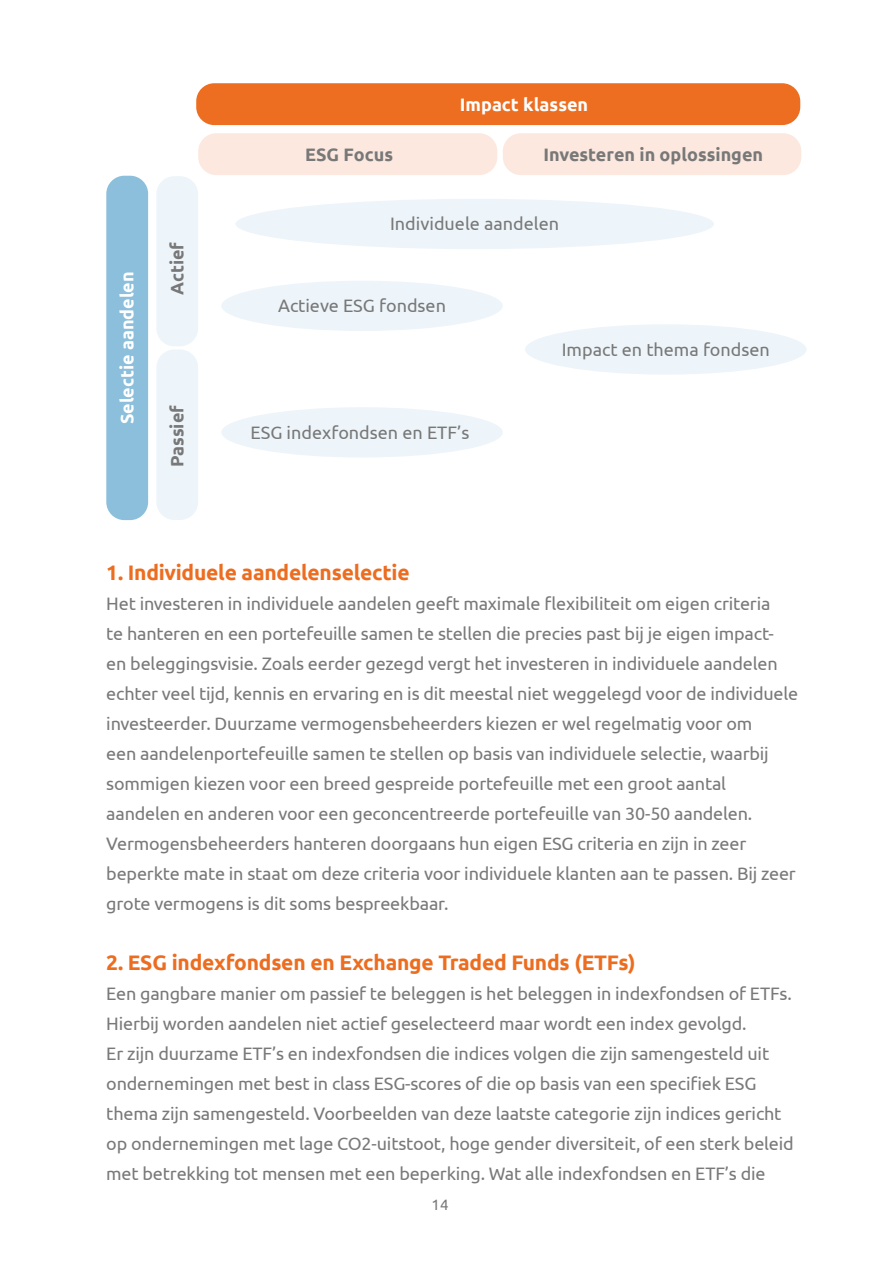
<style>
.page{position:relative;width:893px;height:1263px;background:#fff}
.page>*{position:absolute;margin:0;border:0;box-sizing:border-box;transform-origin:0 0}
.t1{font:700 21px "Ubuntu";letter-spacing:-.01em;color:#ed6d20}
.t2{font:18px/30px "Ubuntu";letter-spacing:-.01em;color:#797979}
.t3{font:18px "Ubuntu";color:#787878}
.t4{font:700 18px "Ubuntu";color:#787878}
.t5{font:700 18px "Ubuntu";color:#fff}
.t6{font:15px "Ubuntu";color:#797979}
</style>
<div class="page">
<div style="left:196px;top:83px;width:604px;height:42px;background:#ed6e21;border-radius:18px"></div>
<div style="left:198px;top:133px;width:299px;height:42px;background:#fce8de;border-radius:18px"></div>
<div style="left:235px;top:199px;width:479px;height:50px;background:#edf5fa;border-radius:50%"></div>
<div style="left:221px;top:407px;width:282px;height:50px;background:#edf5fa;border-radius:50%"></div>
<div style="left:221px;top:281px;width:282px;height:50px;background:#edf5fa;border-radius:50%"></div>
<div style="left:525px;top:324px;width:282px;height:51px;background:#edf5fa;border-radius:50%"></div>
<div style="left:503px;top:133px;width:298px;height:42px;background:#fce8de;border-radius:18px"></div>
<div style="left:106px;top:176px;width:42px;height:344px;background:#8cbfdb;border-radius:18px"></div>
<div style="left:156px;top:349px;width:42px;height:171px;background:#edf5fa;border-radius:18px"></div>
<div style="left:156px;top:176px;width:42px;height:170px;background:#edf5fa;border-radius:18px"></div>
<p class="t4" style="left:305px;top:143px;width:89px">ESG Focus</p>
<p class="t5" style="left:460px;top:93px;width:130px">Impact klassen</p>
<p class="t4" style="left:543px;top:143px;width:221px">Investeren in oplossingen</p>
<p class="t5" style="left:116px;top:424px;width:154px;rotate:-90deg">Selectie aandelen</p>
<p class="t4" style="left:166px;top:295px;width:55px;rotate:-90deg">Actief</p>
<p class="t4" style="left:166px;top:467px;width:64px;rotate:-90deg">Passief</p>
<p class="t3" style="left:390px;top:213px;width:171px">Individuele aandelen</p>
<p class="t3" style="left:278px;top:295px;width:169px">Actieve ESG fondsen</p>
<p class="t3" style="left:251px;top:421px;width:220px">ESG indexfondsen en ETF’s</p>
<p class="t3" style="left:562px;top:338px;width:210px">Impact en thema fondsen</p>
<p class="t1" style="left:106px;top:560px;width:305px">1. Individuele aandelenselectie</p>
<p class="t2" style="left:106px;top:588px;width:693px">Het investeren in individuele aandelen geeft maximale flexibiliteit om eigen criteria<br>te hanteren en een portefeuille samen te stellen die precies past bij je eigen impact&shy;en beleggingsvisie. Zoals eerder gezegd vergt het investeren in individuele aandelen echter veel tijd, kennis en ervaring en is dit meestal niet weggelegd voor de individuele investeerder. Duurzame vermogensbeheerders kiezen er wel regelmatig voor om<br>een aandelenportefeuille samen te stellen op basis van individuele selectie, waarbij sommigen kiezen voor een breed gespreide portefeuille met een groot aantal aandelen en anderen voor een geconcentreerde portefeuille van 30-50 aandelen.<br>Vermogensbeheerders hanteren doorgaans hun eigen ESG criteria en zijn in zeer beperkte mate in staat om deze criteria voor individuele klanten aan te passen. Bij zeer grote vermogens is dit soms bespreekbaar.</p>
<p class="t1" style="left:106px;top:950px;width:531px">2. ESG indexfondsen en Exchange Traded Funds (ETFs)</p>
<p class="t2" style="left:106px;top:978px;width:689px">Een gangbare manier om passief te beleggen is het beleggen in indexfondsen of ETFs.<br>Hierbij worden aandelen niet actief geselecteerd maar wordt een index gevolgd.<br>Er zijn duurzame ETF’s en indexfondsen die indices volgen die zijn samengesteld uit ondernemingen met best in class ESG-scores of die op basis van een specifiek ESG thema zijn samengesteld. Voorbeelden van deze laatste categorie zijn indices gericht op ondernemingen met lage CO2-uitstoot, hoge gender diversiteit, of een sterk beleid met betrekking tot mensen met een beperking. Wat alle indexfondsen en ETF’s die</p>
<p class="t6" style="left:432px;top:1196px;width:18px">14</p>
</div>
